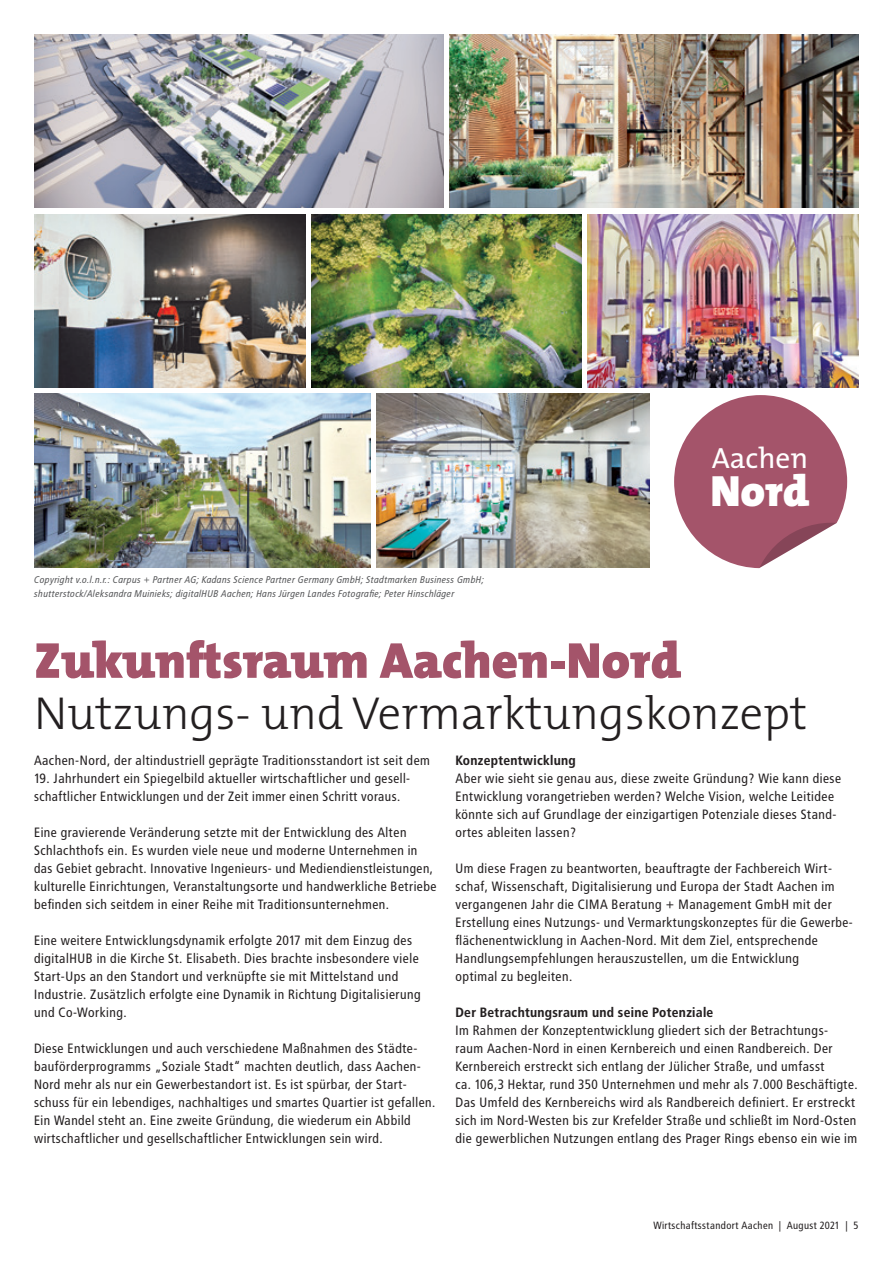
<style>
.page{position:relative;width:893px;height:1263px;background:#fff}
.page>*{position:absolute;margin:0;border:0;box-sizing:border-box;transform-origin:0 0}
.t1{font:900 51px "The Mix";color:#a4546a}
.t2{font:300 46.5px "The Mix";color:#231f20}
.t3{font:900 44.1px "The Mix";color:#fff}
.t4{font:29.4px "The Mix";color:#fff}
.t5{font:13.5px/18px "Transit";color:#231f20}
.t6{font:700 13.5px "Transit";color:#231f20}
.t7{font:10.5px "Transit";color:#231f20}
.t8{font:italic 9.75px/13.5px "Transit Pro";color:#57585a}
</style>
<div class="page">
<img style="left:34px;top:34px;width:409px;height:174px">
<img style="left:450px;top:34px;width:409px;height:174px">
<img style="left:34px;top:214px;width:271px;height:173px">
<img style="left:588px;top:214px;width:271px;height:173px">
<img style="left:312px;top:214px;width:269px;height:173px">
<img style="left:34px;top:394px;width:336px;height:173px">
<img style="left:377px;top:394px;width:272px;height:173px">
<svg style="left:674px;top:395px;width:173px;height:173px"></svg>
<p class="t8" style="left:34px;top:573px;width:452px">Copyright v.o.l.n.r.: Carpus + Partner AG; Kadans Science Partner Germany GmbH; Stadtmarken Business GmbH; shutterstock/Aleksandra Muinieks; digitalHUB Aachen; Hans Jürgen Landes Fotografie; Peter Hinschläger</p>
<h3 class="t4" style="left:712px;top:433px;width:98px">Aachen</h3>
<h3 class="t3" style="left:710px;top:454px;width:100px">Nord</h3>
<h1 class="t1" style="left:34px;top:617px;width:648px">Zukunftsraum Aachen-Nord</h1>
<h2 class="t2" style="left:34px;top:675px;width:775px">Nutzungs- und Vermarktungskonzept</h2>
<p class="t5" style="left:34px;top:751px;width:398px">Aachen-Nord, der altindustriell geprägte Traditionsstandort ist seit dem</p>
<p class="t5" style="left:34px;top:769px;width:378px">19. Jahrhundert ein Spiegelbild aktueller wirtschaftlicher und gesell&shy;schaftlicher Entwicklungen und der Zeit immer einen Schritt voraus.</p>
<p class="t5" style="left:34px;top:823px;width:405px">Eine gravierende Veränderung setzte mit der Entwicklung des Alten Schlachthofs ein. Es wurden viele neue und moderne Unternehmen in das Gebiet gebracht. Innovative Ingenieurs- und Mediendienstleistungen, kulturelle Einrichtungen, Veranstaltungsorte und handwerkliche Betriebe befinden sich seitdem in einer Reihe mit Traditionsunternehmen.</p>
<p class="t5" style="left:34px;top:931px;width:389px">Eine weitere Entwicklungsdynamik erfolgte 2017 mit dem Einzug des digitalHUB in die Kirche St. Elisabeth. Dies brachte insbesondere viele Start-Ups an den Standort und verknüpfte sie mit Mittelstand und Industrie. Zusätzlich erfolgte eine Dynamik in Richtung Digitalisierung und Co-Working.</p>
<p class="t5" style="left:34px;top:1039px;width:403px">Diese Entwicklungen und auch verschiedene Maßnahmen des Städte&shy;bauförderprogramms „Soziale Stadt“ machten deutlich, dass Aachen-Nord mehr als nur ein Gewerbestandort ist. Es ist spürbar, der Start&shy;schuss für ein lebendiges, nachhaltiges und smartes Quartier ist gefallen.<br>Ein Wandel steht an. Eine zweite Gründung, die wiederum ein Abbild wirtschaftlicher und gesellschaftlicher Entwicklungen sein wird.</p>
<p class="t6" style="left:455px;top:752px;width:122px">Konzeptentwicklung</p>
<p class="t5" style="left:455px;top:769px;width:388px">Aber wie sieht sie genau aus, diese zweite Gründung? Wie kann diese Entwicklung vorangetrieben werden? Welche Vision, welche Leitidee könnte sich auf Grundlage der einzigartigen Potenziale dieses Stand&shy;ortes ableiten lassen?</p>
<p class="t5" style="left:455px;top:859px;width:399px">Um diese Fragen zu beantworten, beauftragte der Fachbereich Wirt&shy;schaf, Wissenschaft, Digitalisierung und Europa der Stadt Aachen im vergangenen Jahr die CIMA Beratung + Management GmbH mit der Erstellung eines Nutzungs- und Vermarktungskonzeptes für die Gewerbe&shy;flächenentwicklung in Aachen-Nord. Mit dem Ziel, entsprechende Handlungsempfehlungen herauszustellen, um die Entwicklung<br>optimal zu begleiten.</p>
<p class="t6" style="left:455px;top:1004px;width:260px">Der Betrachtungsraum und seine Potenziale</p>
<p class="t5" style="left:455px;top:1021px;width:404px">Im Rahmen der Konzeptentwicklung gliedert sich der Betrachtungs&shy;raum Aachen-Nord in einen Kernbereich und einen Randbereich. Der Kernbereich erstreckt sich entlang der Jülicher Straße, und umfasst<br>ca. 106,3 Hektar, rund 350 Unternehmen und mehr als 7.000 Beschäftigte.<br>Das Umfeld des Kernbereichs wird als Randbereich definiert. Er erstreckt sich im Nord-Westen bis zur Krefelder Straße und schließt im Nord-Osten die gewerblichen Nutzungen entlang des Prager Rings ebenso ein wie im</p>
<p class="t7" style="left:653px;top:1219px;width:207px">Wirtschaftsstandort Aachen | August 2021 | 5</p>
</div>
